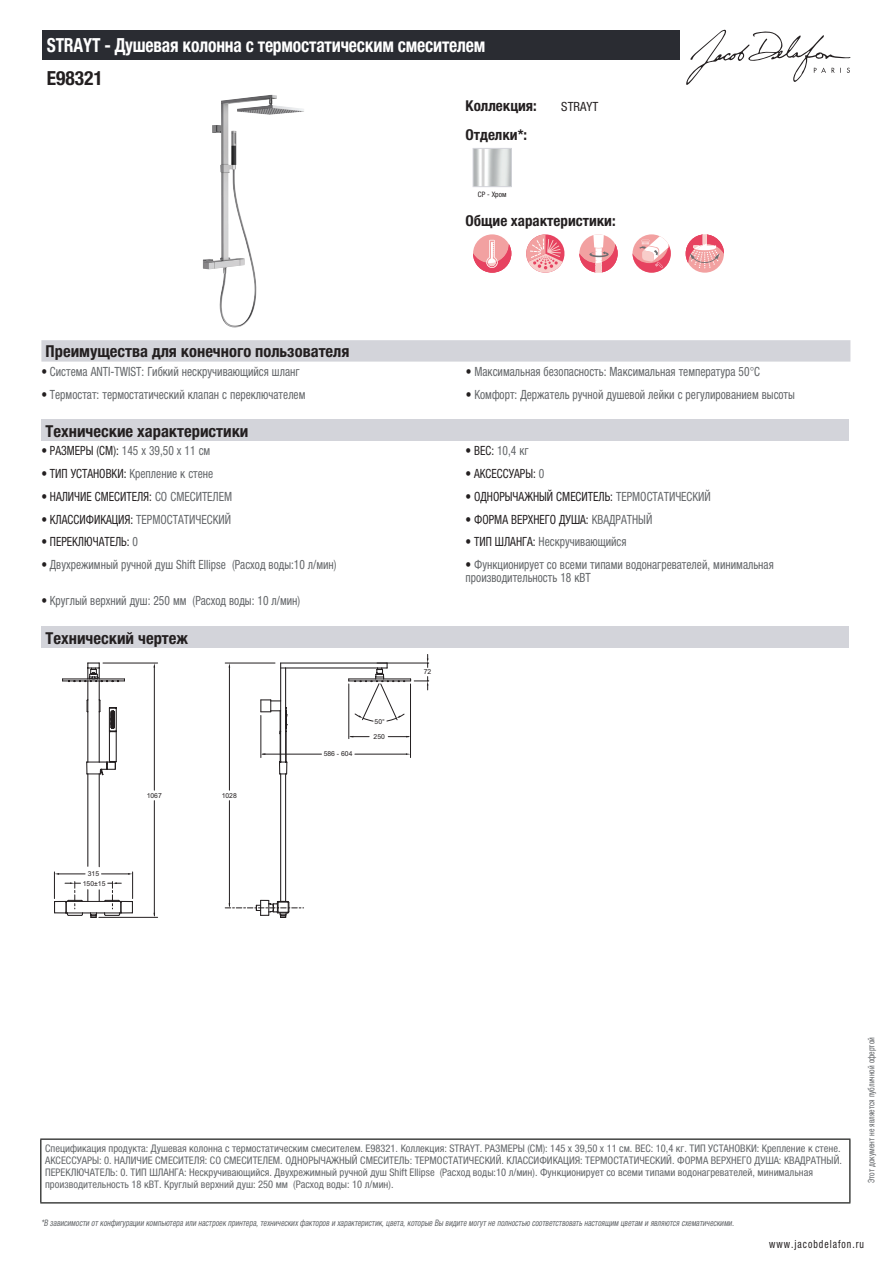
<style>
.page{position:relative;width:893px;height:1263px;background:#fff}
.page>*{position:absolute;margin:0;border:0;box-sizing:border-box;transform-origin:0 0}
.t1{font:700 condensed 19.5px "Helvetica Neue LTCYR";letter-spacing:-.01em;color:#fff;scale:.9 1}
.t2{font:700 condensed 19.5px "Helvetica Neue LTCYR";color:#231f20}
.t3{font:700 condensed 16.5px "Helvetica Neue LTCYR";color:#231f20}
.t4{font:700 condensed 15px "Helvetica Neue LTCYR";color:#231f20}
.t5{font:condensed 12.75px/13.5px "Helvetica Neue LTCYR";color:#626568;scale:.9 1}
.t6{font:condensed 12.75px "Helvetica Neue LTCYR";color:#231f20;scale:.9 1}
.t7{font:condensed 12.75px "Helvetica Neue LTCYR";color:#231f20}
.t8{font:condensed 11.25px "Helvetica Neue LTCYR";letter-spacing:.1em;color:#231f20;scale:.87 1}
.t9{font:condensed 10.5px/12px "Helvetica Neue LTCYR";color:#626568}
.t10{font:italic condensed 9px "Helvetica Neue LTCYR";color:#626568;scale:.87 1}
.t11{font:condensed 9px "Helvetica Neue LTCYR";color:#626568;scale:.87 1}
.t12{font:condensed 7.5px "Helvetica Neue LTCYR";color:#231f20}
.t13{font:6.75px/9.4px "Arial";color:#231f20;text-align:center}
.s1{color:#231f20}
.s2{color:#626568}
</style>
<div class="page">
<svg style="left:686px;top:30px;width:164px;height:55px"></svg>
<img style="left:203px;top:95px;width:101px;height:233px">
<img style="left:475px;top:150px;width:35px;height:35px">
<div style="left:473px;top:148px;width:39px;height:39px;border:1px solid #d3d4da"></div>
<div style="left:473px;top:234px;width:38px;height:39px;background:#f2a1a1;border-radius:50%"></div>
<svg style="left:473px;top:240px;width:38px;height:33px"></svg>
<svg style="left:526px;top:234px;width:38px;height:39px"></svg>
<svg style="left:579px;top:234px;width:39px;height:39px"></svg>
<svg style="left:632px;top:234px;width:39px;height:39px"></svg>
<svg style="left:632px;top:236px;width:39px;height:37px"></svg>
<div style="left:686px;top:234px;width:38px;height:39px;background:#f2a1a1;border-radius:50%"></div>
<svg style="left:686px;top:234px;width:38px;height:34px"></svg>
<div style="left:41px;top:340px;width:809px;height:22px;background:#d3d4da"></div>
<div style="left:41px;top:420px;width:808px;height:21px;background:#d3d4da"></div>
<div style="left:41px;top:626px;width:808px;height:22px;background:#d3d4da"></div>
<svg style="left:54px;top:654px;width:375px;height:264px"></svg>
<div style="left:43px;top:30px;width:637px;height:30px;background:#2a2c32"></div>
<hr style="left:40px;top:1138px;width:810px;height:2px;background:#040503">
<hr style="left:40px;top:1140px;width:1px;height:62px;background:#040503">
<hr style="left:849px;top:1140px;width:1px;height:62px;background:#040503">
<hr style="left:40px;top:1202px;width:810px;height:1px;background:#040503">
<h1 class="t1" style="left:47px;top:34px;width:489px">STRAYT - Душевая колонна с термостатическим смесителем</h1>
<h1 class="t2" style="left:47px;top:67px;width:58px">E98321</h1>
<h3 class="t4" style="left:466px;top:97px;width:73px">Коллекция:</h3>
<p class="t7" style="left:561px;top:99px;width:39px">STRAYT</p>
<h3 class="t4" style="left:466px;top:126px;width:63px">Отделки*:</h3>
<p class="t12" style="left:478px;top:190px;width:30px">CP - Хром</p>
<h3 class="t4" style="left:466px;top:212px;width:152px">Общие характеристики:</h3>
<h2 class="t3" style="left:46px;top:342px;width:305px">Преимущества для конечного пользователя</h2>
<p class="t5" style="left:41px;top:365px;width:288px"><span class="s1">•</span> Система ANTI-TWIST: Гибкий нескручивающийся шланг</p>
<p class="t5" style="left:466px;top:365px;width:328px"><span class="s1">•</span> Максимальная безопасность: Максимальная температура 50°C</p>
<p class="t5" style="left:41px;top:387px;width:295px"><span class="s1">•</span> Термостат: термостатический клапан с переключателем</p>
<p class="t5" style="left:466px;top:387px;width:367px"><span class="s1">•</span> Комфорт: Держатель ручной душевой лейки с регулированием высоты</p>
<h2 class="t3" style="left:46px;top:422px;width:204px">Технические характеристики</h2>
<p class="t5" style="left:41px;top:444px;width:189px"><span class="s1">• РАЗМЕРЫ (СМ):</span> 145 x 39,50 x 11 см</p>
<p class="t5" style="left:466px;top:444px;width:72px"><span class="s1">• ВЕС:</span> 10,4 кг</p>
<p class="t5" style="left:41px;top:467px;width:193px"><span class="s1">• ТИП УСТАНОВКИ:</span> Крепление к стене</p>
<p class="t6" style="left:466px;top:466px;width:89px">• АКСЕССУАРЫ: <span class="s2">0</span></p>
<p class="t6" style="left:41px;top:489px;width:213px">• НАЛИЧИЕ СМЕСИТЕЛЯ: <span class="s2">СО СМЕСИТЕЛЕМ</span></p>
<p class="t6" style="left:466px;top:489px;width:274px">• ОДНОРЫЧАЖНЫЙ СМЕСИТЕЛЬ: <span class="s2">ТЕРМОСТАТИЧЕСКИЙ</span></p>
<p class="t5" style="left:41px;top:512px;width:212px"><span class="s1">• КЛАССИФИКАЦИЯ:</span> ТЕРМОСТАТИЧЕСКИЙ</p>
<p class="t6" style="left:466px;top:512px;width:209px">• ФОРМА ВЕРХНЕГО ДУША: <span class="s2">КВАДРАТНЫЙ</span></p>
<p class="t6" style="left:41px;top:535px;width:109px">• ПЕРЕКЛЮЧАТЕЛЬ: <span class="s2">0</span></p>
<p class="t5" style="left:466px;top:535px;width:180px"><span class="s1">• ТИП ШЛАНГА:</span> Нескручивающийся</p>
<p class="t5" style="left:41px;top:558px;width:330px"><span class="s1">•</span> Двухрежимный ручной душ Shift Ellipse (Расход воды:10 л/мин)</p>
<p class="t5" style="left:466px;top:558px;width:344px"><span class="s1">•</span> Функционирует со всеми типами водонагревателей, минимальная производительность 18 кВТ</p>
<p class="t5" style="left:41px;top:594px;width:289px"><span class="s1">•</span> Круглый верхний душ: 250 мм (Расход воды: 10 л/мин)</p>
<h2 class="t3" style="left:46px;top:628px;width:144px">Технический чертеж</h2>
<p class="t13" style="left:83px;top:869px;width:24px">315<br>150±15</p>
<p class="t13" style="left:147px;top:790px;width:17px">1067</p>
<p class="t13" style="left:222px;top:790px;width:17px">1028</p>
<p class="t13" style="left:324px;top:749px;width:30px">586 - 604</p>
<p class="t13" style="left:375px;top:717px;width:12px">50°</p>
<p class="t13" style="left:374px;top:732px;width:13px">250</p>
<p class="t13" style="left:424px;top:667px;width:9px">72</p>
<p class="t9" style="left:45px;top:1142px;width:798px">Спецификация продукта: Душевая колонна с термостатическим смесителем. E98321. Коллекция: STRAYT. РАЗМЕРЫ (СМ): 145 x 39,50 x 11 см. ВЕС: 10,4 кг. ТИП УСТАНОВКИ: Крепление к стене.<br>АКСЕССУАРЫ: 0. НАЛИЧИЕ СМЕСИТЕЛЯ: СО СМЕСИТЕЛЕМ. ОДНОРЫЧАЖНЫЙ СМЕСИТЕЛЬ: ТЕРМОСТАТИЧЕСКИЙ. КЛАССИФИКАЦИЯ: ТЕРМОСТАТИЧЕСКИЙ. ФОРМА ВЕРХНЕГО ДУША: КВАДРАТНЫЙ.<br>ПЕРЕКЛЮЧАТЕЛЬ: 0. ТИП ШЛАНГА: Нескручивающийся. Двухрежимный ручной душ Shift Ellipse (Расход воды:10 л/мин). Функционирует со всеми типами водонагревателей, минимальная производительность 18 кВТ. Круглый верхний душ: 250 мм (Расход воды: 10 л/мин).</p>
<p class="t10" style="left:41px;top:1218px;width:800px">*В зависимости отконфигурации компьютера или настроек принтера,техническихфакторов и характеристик,цвета,которые Вы видите могутне полностью соответствоватьнастоящим цветам и являются схематическими.</p>
<p class="t11" style="left:866px;top:1183px;width:169px;rotate:-90deg">Этот документ не является публичной офертой</p>
<p class="t8" style="left:769px;top:1237px;width:110px">www.jacobdelafon.ru</p>
</div>
